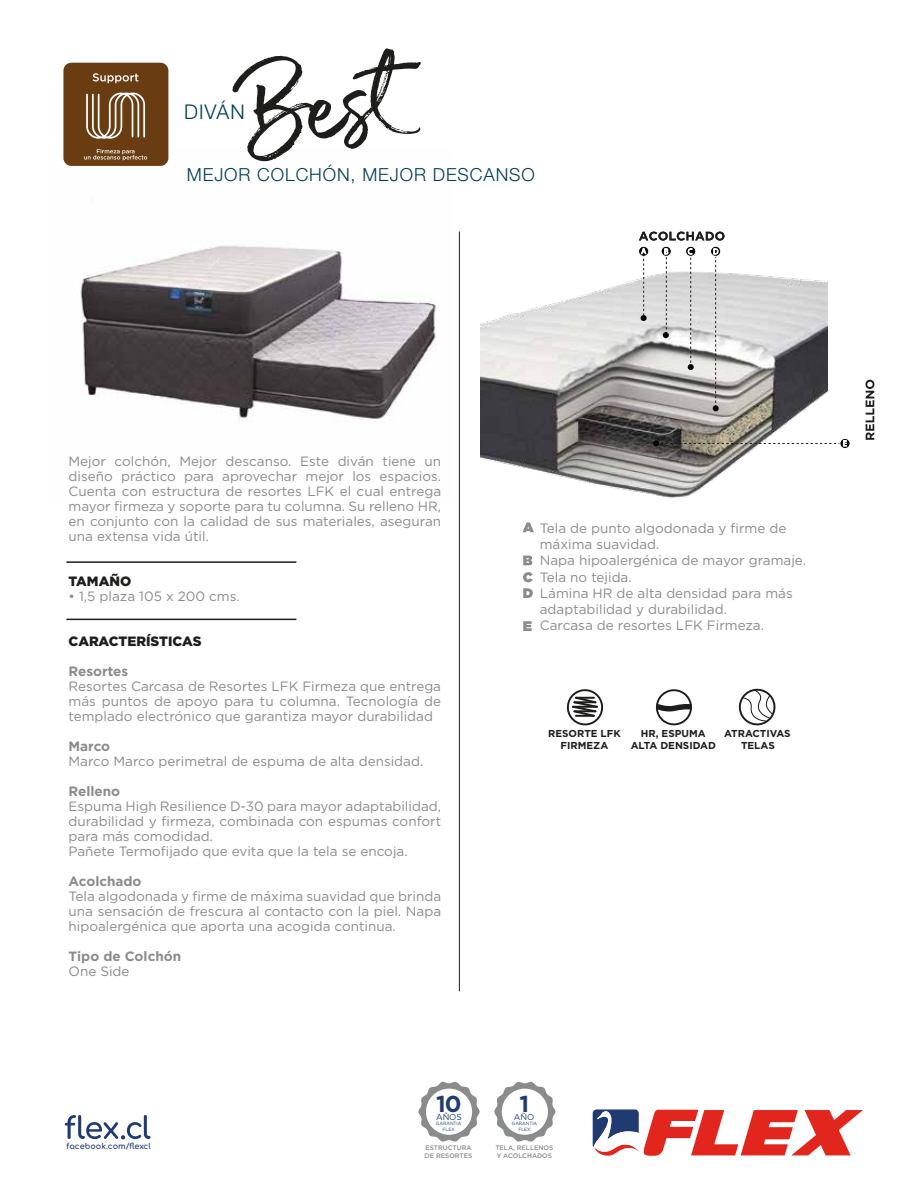
<style>
.page{position:relative;width:918px;height:1188px;background:#fff}
.page>*{position:absolute;margin:0;border:0;box-sizing:border-box;transform-origin:0 0}
.t1{font:700 23.1px "Gotham";color:#1f3b72}
.t2{font:300 20.25px "Helvetica Neue LT Std";letter-spacing:.05em;color:#013e53}
.t3{font:300 18px "Helvetica Neue LT Std";letter-spacing:.05em;color:#013e53}
.t4{font:13.5px/15px "Gotham";color:#8a8b8c;text-align:justify}
.t5{font:700 13.5px "Gotham";color:#8a8b8c}
.t6{font:900 13.5px "Gotham";color:#1d1d1b}
.t7{font:700 10.05px/12px "Gotham";color:#1d1d1b;text-align:center}
.t8{font:8.4px "Gotham";letter-spacing:-.01em;color:#1f3b72}
.t9{font:700 8.1px "Comfortaa";color:#1f3b72}
.t10{font:500 6.6px/7.8px "Gotham";color:#8a8b8c}
.t11{font:4.65px/5.6px "Gotham";letter-spacing:-.01em;color:#1f3b72;text-align:center}
</style>
<div class="page">
<img style="left:65px;top:147px;width:372px;height:272px">
<div style="left:64px;top:63px;width:104px;height:102px;background:#693c11;border-radius:7px"></div>
<div style="left:63px;top:63px;width:105px;height:103px;border:1px solid #693c11;border-radius:7px"></div>
<svg style="left:84px;top:149px;width:63px;height:11px"></svg>
<svg style="left:93px;top:73px;width:45px;height:10px"></svg>
<svg style="left:86px;top:93px;width:59px;height:46px"></svg>
<svg style="left:593px;top:1109px;width:270px;height:47px"></svg>
<svg style="left:65px;top:1115px;width:86px;height:24px"></svg>
<svg style="left:418px;top:1081px;width:62px;height:61px"></svg>
<div style="left:426px;top:1089px;width:46px;height:46px;background:#fff;border-radius:50%"></div>
<svg style="left:494px;top:1081px;width:61px;height:61px"></svg>
<div style="left:502px;top:1089px;width:46px;height:46px;background:#fff;border-radius:50%"></div>
<hr style="left:459px;top:232px;width:1px;height:759px;background:#1d1d1b">
<hr style="left:66px;top:619px;width:230px;height:1px;background:#1d1d1b">
<hr style="left:66px;top:561px;width:230px;height:2px;background:#1d1d1b">
<img style="left:480px;top:273px;width:348px;height:260px">
<svg style="left:232px;top:48px;width:189px;height:113px"></svg>
<svg style="left:523px;top:522px;width:11px;height:10px"></svg>
<svg style="left:523px;top:556px;width:9px;height:9px"></svg>
<svg style="left:523px;top:572px;width:10px;height:10px"></svg>
<svg style="left:523px;top:588px;width:10px;height:10px"></svg>
<svg style="left:523px;top:621px;width:9px;height:10px"></svg>
<div style="left:638px;top:246px;width:11px;height:11px;border:1px solid #fff;border-radius:50%"></div>
<svg style="left:865px;top:380px;width:9px;height:60px"></svg>
<svg style="left:639px;top:232px;width:86px;height:179px"></svg>
<div style="left:840px;top:438px;width:10px;height:11px;background:#010202;border-radius:50%"></div>
<div style="left:840px;top:438px;width:10px;height:11px;border:1px solid #fff;border-radius:50%"></div>
<svg style="left:653px;top:440px;width:194px;height:7px"></svg>
<svg style="left:655px;top:689px;width:37px;height:37px"></svg>
<svg style="left:566px;top:689px;width:38px;height:36px"></svg>
<svg style="left:738px;top:688px;width:37px;height:38px"></svg>
<h2 class="t2" style="left:184px;top:100px;width:62px">DIVÁN</h2>
<h3 class="t3" style="left:187px;top:163px;width:349px">MEJOR COLCHÓN, MEJOR DESCANSO</h3>
<p class="t4" style="left:69px;top:454px;width:374px">Mejor colchón, Mejor descanso. Este diván tiene un diseño práctico para aprovechar mejor los espacios.<br>Cuenta con estructura de resortes LFK el cual entrega mayor firmeza y soporte para tu columna. Su relleno HR, en conjunto con la calidad de sus materiales, aseguran una extensa vida útil.</p>
<p class="t6" style="left:69px;top:572px;width:64px">TAMAÑO</p>
<p class="t4" style="left:69px;top:589px;width:173px">• 1,5 plaza 105 x 200 cms.</p>
<p class="t6" style="left:69px;top:632px;width:135px">CARACTERÍSTICAS</p>
<p class="t5" style="left:69px;top:662px;width:61px">Resortes</p>
<p class="t4" style="left:69px;top:679px;width:374px">Resortes Carcasa de Resortes LFK Firmeza que entrega más puntos de apoyo para tu columna. Tecnología de templado electrónico que garantiza mayor durabilidad</p>
<p class="t5" style="left:69px;top:737px;width:43px">Marco</p>
<p class="t4" style="left:69px;top:754px;width:356px">Marco Marco perimetral de espuma de alta densidad.</p>
<p class="t5" style="left:69px;top:782px;width:53px">Relleno</p>
<p class="t4" style="left:69px;top:799px;width:374px;text-align:left">Espuma High Resilience D-30 para mayor adaptabilidad, durabilidad y firmeza, combinada con espumas confort para más comodidad.<br>Pañete Termofijado que evita que la tela se encoja.</p>
<p class="t5" style="left:69px;top:872px;width:75px">Acolchado</p>
<p class="t4" style="left:69px;top:889px;width:374px">Tela algodonada y firme de máxima suavidad que brinda una sensación de frescura al contacto con la piel. Napa hipoalergénica que aporta una acogida continua.</p>
<p class="t5" style="left:69px;top:947px;width:114px">Tipo de Colchón</p>
<p class="t4" style="left:69px;top:964px;width:62px">One Side</p>
<p class="t4" style="left:540px;top:520px;width:268px;line-height:16.2px;text-align:left">Tela de punto algodonada y firme de máxima suavidad.<br>Napa hipoalergénica de mayor gramaje.<br>Tela no tejida.<br>Lámina HR de alta densidad para más adaptabilidad y durabilidad.<br>Carcasa de resortes LFK Firmeza.</p>
<p class="t7" style="left:548px;top:727px;width:74px">RESORTE LFK<br>FIRMEZA</p>
<p class="t7" style="left:631px;top:727px;width:87px">HR, ESPUMA<br>ALTA DENSIDAD</p>
<p class="t7" style="left:724px;top:727px;width:68px">ATRACTIVAS<br>TELAS</p>
<p class="t9" style="left:67px;top:1139px;width:86px">facebook.com/flexcl</p>
<h1 class="t1" style="left:436px;top:1089px;width:27px">10</h1>
<p class="t11" style="left:436px;top:1121px;width:27px">GARANTIA<br>FLEX</p>
<p class="t10" style="left:425px;top:1144px;width:49px">ESTRUCTURA<br>DE RESORTES</p>
<p class="t8" style="left:436px;top:1112px;width:27px">AÑOS</p>
<h1 class="t1" style="left:520px;top:1089px;width:11px">1</h1>
<p class="t8" style="left:514px;top:1112px;width:22px">AÑO</p>
<p class="t11" style="left:512px;top:1121px;width:27px">GARANTIA<br>FLEX</p>
<p class="t10" style="left:495px;top:1144px;width:59px">TELA, RELLENOS<br>Y ACOLCHADOS</p>
</div>
